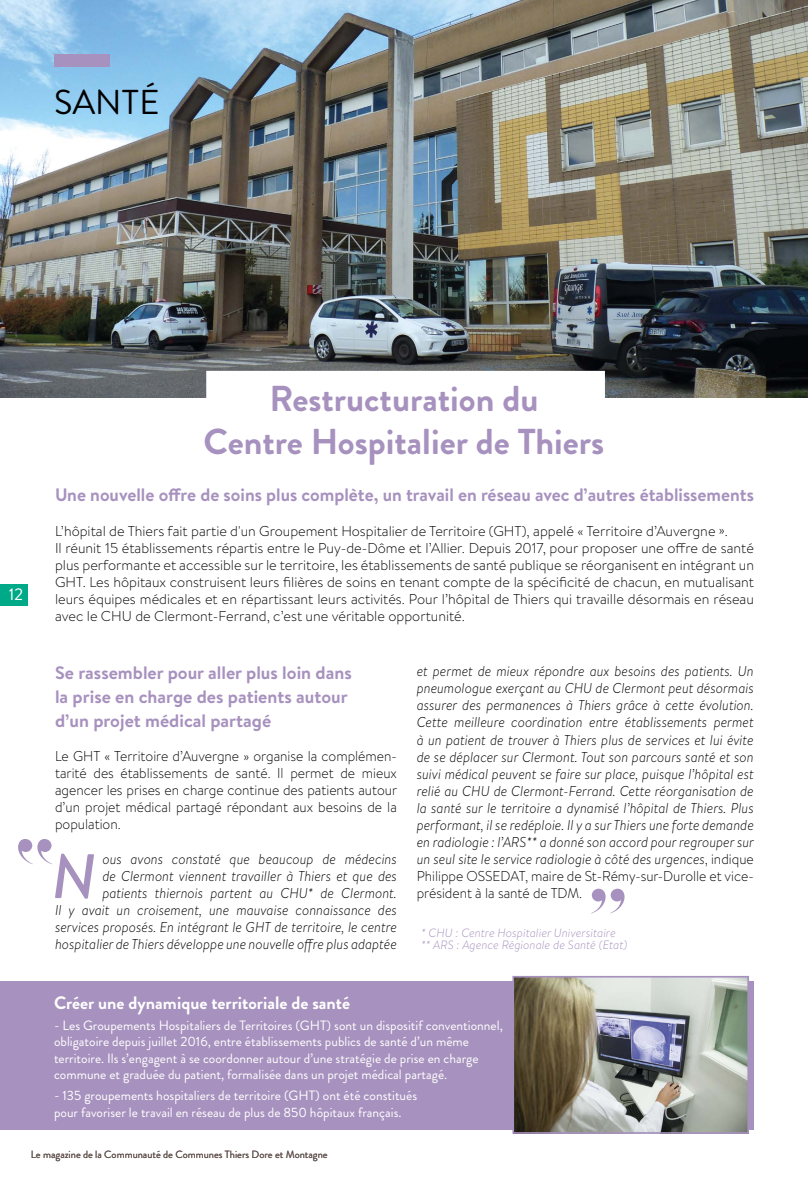
<style>
.page{position:relative;width:808px;height:1191px;background:#fff}
.page>*{position:absolute;margin:0;border:0;box-sizing:border-box;transform-origin:0 0}
.t1{font:700 36px/43.2px "Brandon Grotesque";color:#a791be;text-align:center}
.t2{font:34.5px "Brandon Text";color:#000}
.t3{font:700 18px/24px "Brandon Text";color:#a791be}
.t4{font:700 18px "Brandon Grotesque";color:#fff}
.t5{font:16.5px "Brandon Text";color:#fff}
.t6{font:italic 300 14.25px/17.1px "Brandon Text";color:#000;text-align:right;scale:.96 1}
.t7{font:300 14.25px/17.1px "Brandon Text";color:#000}
.t8{font:300 14.25px/17.1px "Brandon Text";color:#000;text-align:justify;scale:.96 1}
.t9{font:13.5px/16.5px "Brandon Grotesque";color:#fff}
.t10{font:italic 300 12px/12px "Brandon Text";color:#a791be}
.t11{font:10.5px "Brandon Grotesque";color:#60514e}
.s1{font-style:normal}
</style>
<div class="page">
<div style="left:0;top:584px;width:28px;height:22px;background:#00a987"></div>
<img style="left:0;top:0;width:808px;height:397px">
<div style="left:54px;top:54px;width:55px;height:13px;background:#a791be"></div>
<div style="left:206px;top:371px;width:399px;height:51px;background:#fff"></div>
<div style="left:0;top:981px;width:754px;height:149px;background:#a791be"></div>
<img style="left:515px;top:979px;width:231px;height:151px">
<div style="left:512px;top:976px;width:237px;height:157px;border:2px solid #a791be"></div>
<svg style="left:591px;top:888px;width:33px;height:25px"></svg>
<svg style="left:18px;top:839px;width:76px;height:59px"></svg>
<h2 class="t2" style="left:54px;top:79px;width:107px">SANTÉ</h2>
<p class="t5" style="left:9px;top:583px;width:16px">12</p>
<h1 class="t1" style="left:204px;top:377px;width:402px">Restructuration du<br>Centre Hospitalier de Thiers</h1>
<p class="t3" style="left:55px;top:483px;width:700px">Une nouvelle offre de soins plus complète, un travail en réseau avec d’autres établissements</p>
<p class="t7" style="left:55px;top:522px;width:700px">L’hôpital de Thiers fait partie d'un Groupement Hospitalier de Territoire (GHT), appelé « Territoire d’Auvergne ».<br>Il réunit 15 établissements répartis entre le Puy-de-Dôme et l’Allier. Depuis 2017, pour proposer une offre de santé plus performante et accessible sur le territoire, les établissements de santé publique se réorganisent en intégrant un GHT. Les hôpitaux construisent leurs filières de soins en tenant compte de la spécificité de chacun, en mutualisant leurs équipes médicales et en répartissant leurs activités. Pour l’hôpital de Thiers qui travaille désormais en réseau avec le CHU de Clermont-Ferrand, c’est une véritable opportunité.</p>
<p class="t3" style="left:55px;top:660px;width:298px">Se rassembler pour aller plus loin dans la prise en charge des patients autour d’un projet médical partagé</p>
<p class="t8" style="left:55px;top:747px;width:358px">Le GHT « Territoire d’Auvergne » organise la complémen&shy;tarité des établissements de santé. Il permet de mieux agencer les prises en charge continue des patients autour d’un projet médical partagé répondant aux besoins de la population.</p>
<p class="t6" style="left:55px;top:849px;width:358px">ous avons constaté que beaucoup de médecins<br>de Clermont viennent travailler à Thiers et que des patients thiernois partent au CHU* de Clermont.<br>Il y avait un croisement, une mauvaise connaissance des services proposés. En intégrant le GHT de territoire, le centre hospitalier de Thiers développe une nouvelle offre plus adaptée</p>
<p class="t6" style="left:417px;top:662px;width:353px;text-align:justify">et permet de mieux répondre aux besoins des patients. Un pneumologue exerçant au CHU de Clermont peut désormais assurer des permanences à Thiers grâce à cette évolution.<br>Cette meilleure coordination entre établissements permet à un patient de trouver à Thiers plus de services et lui évite de se déplacer sur Clermont. Tout son parcours santé et son suivi médical peuvent se faire sur place, puisque l’hôpital est relié au CHU de Clermont-Ferrand. Cette réorganisation de la santé sur le territoire a dynamisé l’hôpital de Thiers. Plus performant, il se redéploie. Il y a sur Thiers une forte demande en radiologie : l’ARS** a donné son accord pour regrouper sur un seul site le service radiologie à côté des urgences<span class="s1">, indique Philippe OSSEDAT, maire de St-Rémy-sur-Durolle et vice&shy;président à la santé de TDM.</span></p>
<p class="t10" style="left:421px;top:926px;width:208px">* CHU : Centre Hospitalier Universitaire ** ARS : Agence Régionale de Santé (Etat)</p>
<p class="t4" style="left:54px;top:990px;width:298px">Créer une dynamique territoriale de santé</p>
<p class="t9" style="left:54px;top:1017px;width:450px">- Les Groupements Hospitaliers de Territoires (GHT) sont un dispositif conventionnel, obligatoire depuis juillet 2016, entre établissements publics de santé d’un même territoire. Ils s’engagent à se coordonner autour d’une stratégie de prise en charge commune et graduée du patient, formalisée dans un projet médical partagé.</p>
<p class="t9" style="left:54px;top:1087px;width:365px">- 135 groupements hospitaliers de territoire (GHT) ont été constitués pour favoriser le travail en réseau de plus de 850 hôpitaux français.</p>
<p class="t11" style="left:31px;top:1146px;width:298px">Le magazine de la Communauté de Communes Thiers Dore et Montagne</p>
</div>
